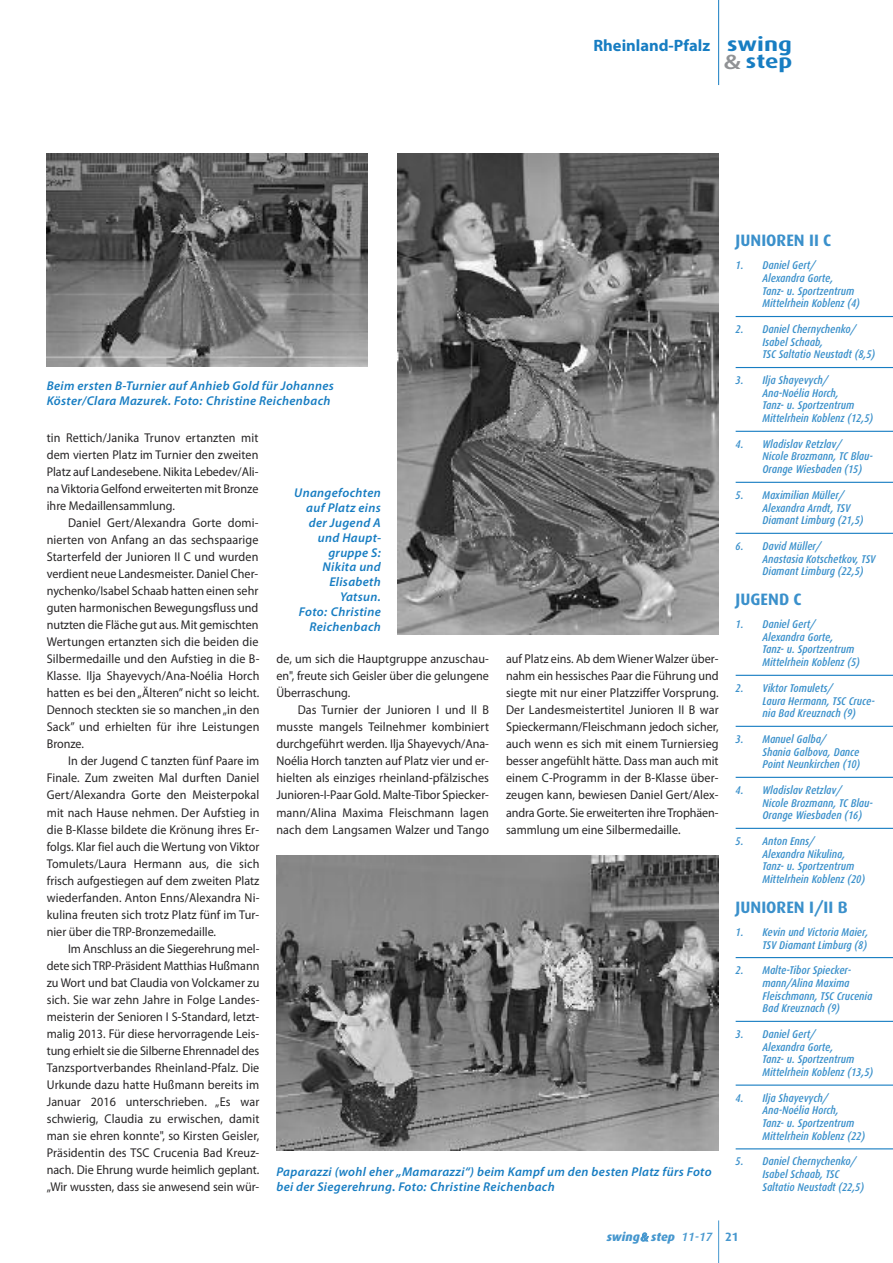
<style>
.page{position:relative;width:893px;height:1263px;background:#fff}
.page>*{position:absolute;margin:0;border:0;box-sizing:border-box;transform-origin:0 0}
.t1{font:700 19.5px/16.5px "Dax";color:#177dc2;scale:1.25 1}
.t2{font:700 16.5px "Dax";color:#3a90cb}
.t3{font:700 16.5px "Myriad Pro";color:#177dc2}
.t4{font:12.75px/17px "Myriad Pro";color:#272526;text-align:justify;scale:.95 1}
.t5{font:italic 600 12.75px/14.9px "Myriad Pro";letter-spacing:.025em;color:#177dc2}
.t6{font:italic 800 12px "Dax";color:#4697ce}
.t7{font:italic 500 11.25px/12.8px "Dax Condensed";color:#3a90cb}
.s1{font-family:"Myriad Pro";font-weight:600;font-size:21px;color:#909295}
.s2{font-family:"Myriad Pro";font-weight:600}
.s3{font-weight:500}
.s4{font-weight:700;font-style:normal}
</style>
<div class="page">
<hr style="left:718px;top:1220px;width:1px;height:43px;background:#4697ce">
<hr style="left:718px;top:0;width:1px;height:85px;background:#177dc2">
<hr style="left:736px;top:316px;width:157px;height:1px;background:#177dc2">
<hr style="left:736px;top:367px;width:157px;height:1px;background:#177dc2">
<hr style="left:736px;top:431px;width:157px;height:1px;background:#177dc2">
<hr style="left:736px;top:482px;width:157px;height:1px;background:#177dc2">
<hr style="left:736px;top:533px;width:157px;height:1px;background:#177dc2">
<hr style="left:736px;top:675px;width:157px;height:1px;background:#177dc2">
<hr style="left:736px;top:726px;width:157px;height:1px;background:#177dc2">
<hr style="left:736px;top:777px;width:157px;height:1px;background:#177dc2">
<hr style="left:736px;top:828px;width:157px;height:1px;background:#177dc2">
<hr style="left:736px;top:957px;width:157px;height:1px;background:#177dc2">
<hr style="left:736px;top:1021px;width:157px;height:1px;background:#177dc2">
<hr style="left:736px;top:1084px;width:157px;height:2px;background:#177dc2">
<hr style="left:736px;top:1148px;width:157px;height:1px;background:#177dc2">
<img style="left:47px;top:153px;width:320px;height:214px">
<img style="left:276px;top:856px;width:443px;height:295px">
<img style="left:398px;top:153px;width:321px;height:481px">
<p class="t3" style="left:593px;top:39px;width:118px">Rheinland-Pfalz</p>
<h1 class="t1" style="left:724px;top:36px;width:57px">swing <span class="s1">&amp;</span> step</h1>
<p class="t5" style="left:47px;top:379px;width:289px">Beim ersten B-Turnier auf Anhieb Gold für Johannes<br>Köster/Clara Mazurek. Foto: Christine Reichenbach</p>
<p class="t4" style="left:47px;top:430px;width:224px">tin Rettich/Janika Trunov ertanzten mit dem vierten Platz im Turnier den zweiten Platz auf Landesebene. Nikita Lebedev/Ali&shy;na Viktoria Gelfond erweiterten mit Bronze ihre Medaillensammlung.</p>
<p class="t4" style="left:47px;top:516px;width:225px;text-indent:21px">Daniel Gert/Alexandra Gorte domi&shy;nierten von Anfang an das sechspaarige Starterfeld der Junioren II C und wurden verdient neue Landesmeister. Daniel Cher&shy;nychenko/Isabel Schaab hatten einen sehr guten harmonischen Bewegungsfluss und nutzten die Fläche gut aus. Mit gemischten Wertungen ertanzten sich die beiden die Silbermedaille und den Aufstieg in die B-Klasse. Ilja Shayevych/Ana-Noélia Horch hatten es bei den„Älteren” nicht so leicht.<br>Dennoch steckten sie so manchen„in den Sack” und erhielten für ihre Leistungen Bronze.</p>
<p class="t4" style="left:47px;top:754px;width:225px;text-indent:21px">In der Jugend C tanzten fünf Paare im Finale. Zum zweiten Mal durften Daniel Gert/Alexandra Gorte den Meisterpokal mit nach Hause nehmen. Der Aufstieg in die B-Klasse bildete die Krönung ihres Er&shy;folgs. Klar fiel auch die Wertung von Viktor Tomulets/Laura Hermann aus, die sich frisch aufgestiegen auf dem zweiten Platz wiederfanden. Anton Enns/Alexandra Ni&shy;kulina freuten sich trotz Platz fünf im Tur&shy;nier über die TRP-Bronzemedaille.</p>
<p class="t4" style="left:47px;top:941px;width:225px;text-indent:21px">Im Anschluss an die Siegerehrung mel&shy;dete sichTRP-Präsident Matthias Hußmann zu Wort und bat Claudia von Volckamer zu sich. Sie war zehn Jahre in Folge Landes&shy;meisterin der Senioren I S-Standard, letzt&shy;malig 2013. Für diese hervorragende Leis&shy;tung erhielt sie die Silberne Ehrennadel des Tanzsportverbandes Rheinland-Pfalz. Die Urkunde dazu hatte Hußmann bereits im Januar 2016 unterschrieben. „Es war schwierig, Claudia zu erwischen, damit man sie ehren konnte", so Kirsten Geisler, Präsidentin des TSC Crucenia Bad Kreuz&shy;nach. Die Ehrung wurde heimlich geplant. „Wir wussten, dass sie anwesend sein wür-</p>
<p class="t5" style="left:294px;top:486px;width:88px;text-align:right">Unangefochten auf Platz eins der Jugend A und Haupt&shy;gruppe S:<br>Nikita und<br>Elisabeth<br>Yatsun.<br>Foto: Christine<br>Reichenbach</p>
<p class="t4" style="left:276px;top:652px;width:225px">de, um sich die Hauptgruppe anzuschau&shy;en", freute sich Geisler über die gelungene Überraschung.</p>
<p class="t4" style="left:276px;top:703px;width:225px;text-indent:21px">Das Turnier der Junioren I und II B musste mangels Teilnehmer kombiniert durchgeführt werden. Ilja Shayevych/Ana-Noélia Horch tanzten auf Platz vier und er&shy;hielten als einziges rheinland-pfälzisches Junioren-I-Paar Gold. Malte-Tibor Spiecker&shy;mann/Alina Maxima Fleischmann lagen nach dem Langsamen Walzer und Tango</p>
<p class="t4" style="left:506px;top:652px;width:225px">auf Platz eins. Ab dem Wiener Walzer über&shy;nahm ein hessisches Paar die Führung und siegte mit nur einer Platzziffer Vorsprung.<br>Der Landesmeistertitel Junioren II B war Spieckermann/Fleischmann jedoch sicher, auch wenn es sich mit einem Turniersieg besser angefühlt hätte. Dass man auch mit einem C-Programm in der B-Klasse über&shy;zeugen kann, bewiesen Daniel Gert/Alex&shy;andra Gorte. Sie erweiterten ihre Trophäen&shy;sammlung um eine Silbermedaille.</p>
<p class="t5" style="left:276px;top:1165px;width:437px">Paparazzi (wohl eher „Mamarazzi“) beim Kampf um den besten Platz fürs Foto bei der Siegerehrung. Foto: Christine Reichenbach</p>
<p class="t2" style="left:736px;top:231px;width:97px">JUNIOREN II C</p>
<p class="t7" style="left:762px;top:259px;width:99px;text-indent:-27px">1. Daniel Gert/<br>Alexandra Gorte,<br>Tanz- u. Sportzentrum<br>Mittelrhein Koblenz (4)</p>
<p class="t7" style="left:762px;top:323px;width:114px;text-indent:-27px">2. Daniel Chernychenko/<br>Isabel Schaab,<br>TSC Saltatio Neustadt (8,5)</p>
<p class="t7" style="left:762px;top:374px;width:112px;text-indent:-27px">3. Ilja Shayevych/<br>Ana-Noélia Horch,<br>Tanz- u. Sportzentrum<br>Mittelrhein Koblenz (12,5)</p>
<p class="t7" style="left:762px;top:438px;width:112px;text-indent:-27px">4. Wladislav Retzlav/<br>Nicole Brozmann, TC Blau-<br>Orange Wiesbaden (15)</p>
<p class="t7" style="left:762px;top:489px;width:102px;text-indent:-27px">5. Maximilian Müller/<br>Alexandra Arndt, TSV<br>Diamant Limburg (21,5)</p>
<p class="t7" style="left:762px;top:540px;width:115px;text-indent:-27px">6. David Müller/<br>Anastasia Kotschetkov, TSV<br>Diamant Limburg (22,5)</p>
<p class="t2" style="left:736px;top:590px;width:68px">JUGEND C</p>
<p class="t7" style="left:762px;top:618px;width:99px;text-indent:-27px">1. Daniel Gert/<br>Alexandra Gorte,<br>Tanz- u. Sportzentrum<br>Mittelrhein Koblenz (5)</p>
<p class="t7" style="left:762px;top:681px;width:114px;text-indent:-27px">2. Viktor Tomulets/<br>Laura Hermann, TSC Cruce&shy;nia Bad Kreuznach (9)</p>
<p class="t7" style="left:762px;top:733px;width:99px;text-indent:-27px">3. Manuel Galba/<br>Shania Galbova, Dance<br>Point Neunkirchen (10)</p>
<p class="t7" style="left:762px;top:784px;width:112px;text-indent:-27px">4. Wladislav Retzlav/<br>Nicole Brozmann, TC Blau-<br>Orange Wiesbaden (16)</p>
<p class="t7" style="left:762px;top:835px;width:104px;text-indent:-27px">5. Anton Enns/<br>Alexandra Nikulina,<br>Tanz- u. Sportzentrum<br>Mittelrhein Koblenz (20)</p>
<p class="t2" style="left:736px;top:898px;width:114px">JUNIOREN I/II B</p>
<p class="t7" style="left:736px;top:925px;width:134px;text-align:right">1. Kevin und Victoria Maier,<br>TSV Diamant Limburg (8)</p>
<p class="t7" style="left:762px;top:964px;width:112px;text-indent:-27px">2. Malte-Tibor Spiecker&shy;mann/Alina Maxima<br>Fleischmann, TSC Crucenia<br>Bad Kreuznach (9)</p>
<p class="t7" style="left:762px;top:1027px;width:112px;text-indent:-27px">3. Daniel Gert/<br>Alexandra Gorte,<br>Tanz- u. Sportzentrum<br>Mittelrhein Koblenz (13,5)</p>
<p class="t7" style="left:762px;top:1091px;width:104px;text-indent:-27px">4. Ilja Shayevych/<br>Ana-Noélia Horch,<br>Tanz- u. Sportzentrum<br>Mittelrhein Koblenz (22)</p>
<p class="t7" style="left:762px;top:1155px;width:103px;text-indent:-27px">5. Daniel Chernychenko/<br>Isabel Schaab, TSC<br>Saltatio Neustadt (22,5)</p>
<p class="t6" style="left:607px;top:1230px;width:133px">swing<span class="s2">&amp;</span> step <span class="s3">11-17</span> <span class="s4">21</span></p>
</div>
